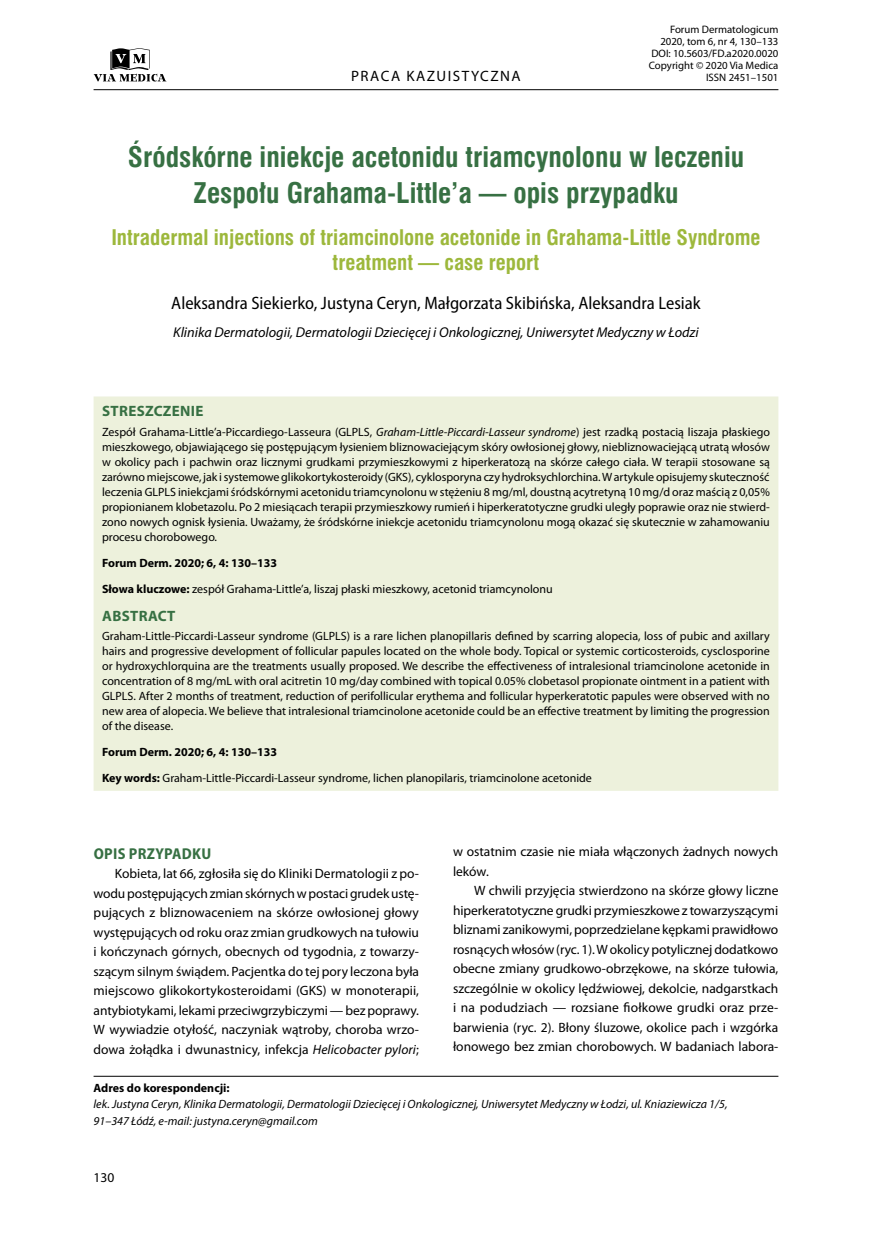
<style>
.page{position:relative;width:872px;height:1234px;background:#fff}
.page>*{position:absolute;margin:0;border:0;box-sizing:border-box;transform-origin:0 0}
.t1{font:700 27.75px/36px "Swis 721 Cn EU";color:#377043;text-align:center}
.t2{font:700 21px/25.2px "Swis 721 Cn EU";color:#9db83c;text-align:center}
.t3{font:semi-condensed 18px "Myriad Pro";color:#000}
.t4{font:700 semi-condensed 15.75px "Myriad Pro";letter-spacing:.02em;color:#377043}
.t5{font:700 15px "Myriad Pro";letter-spacing:.02em;color:#377043}
.t6{font:15px "Myriad Pro";letter-spacing:.1em;color:#000}
.t7{font:italic 14.25px "Myriad Pro";color:#000}
.t8{font:13.5px/19.5px "Myriad Pro";color:#000;text-align:justify}
.t9{font:12px/15px "Myriad Pro";color:#000;text-align:justify}
.t10{font:italic 12px/16.5px "Myriad Pro";color:#000}
.t11{font:700 12px "Myriad Pro";color:#000}
.t12{font:10.8px/12px "Myriad Pro";color:#000;text-align:right}
.s1{font-style:italic}
.s2{font-weight:700}
</style>
<div class="page">
<svg style="left:94px;top:48px;width:72px;height:34px"></svg>
<hr style="left:94px;top:89px;width:684px;height:1px;background:#000">
<div style="left:94px;top:396px;width:684px;height:394px;background:#edf1dc"></div>
<hr style="left:94px;top:1075px;width:684px;height:1px;background:#000">
<p class="t6" style="left:351px;top:68px;width:171px">PRACA KAZUISTYCZNA</p>
<p class="t12" style="left:649px;top:23px;width:131px">Forum Dermatologicum<br>2020, tom 6, nr 4, 130–133<br>DOI: 10.5603/FD.a2020.0020<br>Copyright © 2020 Via Medica<br>ISSN 2451–1501</p>
<h1 class="t1" style="left:128px;top:140px;width:618px">Śródskórne iniekcje acetonidu triamcynolonu w leczeniu<br>Zespołu Grahama-Little’a — opis przypadku</h1>
<h2 class="t2" style="left:111px;top:226px;width:651px">Intradermal injections of triamcinolone acetonide in Grahama-Little Syndrome treatment — case report</h2>
<h3 class="t3" style="left:171px;top:293px;width:531px">Aleksandra Siekierko, Justyna Ceryn, Małgorzata Skibińska, Aleksandra Lesiak</h3>
<p class="t7" style="left:173px;top:324px;width:527px">Klinika Dermatologii, Dermatologii Dziecięcej i Onkologicznej, Uniwersytet Medyczny w Łodzi</p>
<p class="t5" style="left:102px;top:402px;width:103px">STRESZCZENIE</p>
<p class="t9" style="left:102px;top:424px;width:669px">Zespół Grahama-Little’a-Piccardiego-Lasseura (GLPLS, <span class="s1">Graham-Little-Piccardi-Lasseur syndrome</span>) jest rzadką postacią liszaja płaskiego mieszkowego, objawiającego się postępującym łysieniem bliznowaciejącym skóry owłosionej głowy, niebliznowaciejącą utratą włosów w okolicy pach i pachwin oraz licznymi grudkami przymieszkowymi z hiperkeratozą na skórze całego ciała. W terapii stosowane są zarówno miejscowe, jak i systemowe glikokortykosteroidy (GKS), cyklosporyna czy hydroksychlorchina. W artykule opisujemy skuteczność leczenia GLPLS iniekcjami śródskórnymi acetonidu triamcynolonu w stężeniu 8 mg/ml, doustną acytretyną 10 mg/d oraz maścią z 0,05% propionianem klobetazolu. Po 2 miesiącach terapii przymieszkowy rumień i hiperkeratotyczne grudki uległy poprawie oraz nie stwierd&shy;zono nowych ognisk łysienia. Uważamy, że śródskórne iniekcje acetonidu triamcynolonu mogą okazać się skutecznie w zahamowaniu procesu chorobowego.</p>
<p class="t9" style="left:102px;top:549px;width:452px;line-height:26px"><span class="s2">Forum Derm. 2020; 6, 4: 130–133<br>Słowa kluczowe:</span> zespół Grahama-Little’a, liszaj płaski mieszkowy, acetonid triamcynolonu</p>
<p class="t5" style="left:102px;top:607px;width:75px">ABSTRACT</p>
<p class="t9" style="left:102px;top:628px;width:669px">Graham-Little-Piccardi-Lasseur syndrome (GLPLS) is a rare lichen planopillaris defined by scarring alopecia, loss of pubic and axillary hairs and progressive development of follicular papules located on the whole body. Topical or systemic corticosteroids, cysclosporine or hydroxychlorquina are the treatments usually proposed. We describe the effectiveness of intralesional triamcinolone acetonide in concentration of 8 mg/mL with oral acitretin 10 mg/day combined with topical 0.05% clobetasol propionate ointment in a patient with GLPLS. After 2 months of treatment, reduction of perifollicular erythema and follicular hyperkeratotic papules were observed with no new area of alopecia. We believe that intralesional triamcinolone acetonide could be an effective treatment by limiting the progression of the disease.</p>
<p class="t9" style="left:102px;top:739px;width:491px;line-height:26px"><span class="s2">Forum Derm. 2020; 6, 4: 130–133<br>Key words:</span> Graham-Little-Piccardi-Lasseur syndrome, lichen planopilaris, triamcinolone acetonide</p>
<h3 class="t4" style="left:94px;top:844px;width:119px">OPIS PRZYPADKU</h3>
<p class="t8" style="left:94px;top:863px;width:327px;text-indent:21px">Kobieta, lat 66, zgłosiła się do Kliniki Dermatologii z po&shy;wodu postępujących zmian skórnych w postaci grudek ustę&shy;pujących z bliznowaceniem na skórze owłosionej głowy występujących od roku oraz zmian grudkowych na tułowiu i kończynach górnych, obecnych od tygodnia, z towarzy&shy;szącym silnym świądem. Pacjentka do tej pory leczona była miejscowo glikokortykosteroidami (GKS) w monoterapii, antybiotykami, lekami przeciwgrzybiczymi — bez poprawy.<br>W wywiadzie otyłość, naczyniak wątroby, choroba wrzo&shy;dowa żołądka i dwunastnicy, infekcja <span class="s1">Helicobacter pylori</span>;</p>
<p class="t8" style="left:453px;top:842px;width:327px">w ostatnim czasie nie miała włączonych żadnych nowych leków.</p>
<p class="t8" style="left:453px;top:881px;width:327px;text-indent:21px">W chwili przyjęcia stwierdzono na skórze głowy liczne hiperkeratotyczne grudki przymieszkowe z towarzyszącymi bliznami zanikowymi, poprzedzielane kępkami prawidłowo rosnących włosów (ryc. 1). W okolicy potylicznej dodatkowo obecne zmiany grudkowo-obrzękowe, na skórze tułowia, szczególnie w okolicy lędźwiowej, dekolcie, nadgarstkach i na podudziach — rozsiane fiołkowe grudki oraz prze&shy;barwienia (ryc. 2). Błony śluzowe, okolice pach i wzgórka łonowego bez zmian chorobowych. W badaniach labora-</p>
<p class="t11" style="left:94px;top:1080px;width:138px">Adres do korespondencji:</p>
<p class="t10" style="left:94px;top:1096px;width:635px">lek. Justyna Ceryn, Klinika Dermatologii, Dermatologii Dziecięcej i Onkologicznej, Uniwersytet Medyczny w Łodzi, ul. Kniaziewicza 1/5,<br>91–347 Łódź, e-mail: justyna.ceryn@gmail.com</p>
<p class="t8" style="left:94px;top:1168px;width:22px">130</p>
</div>
